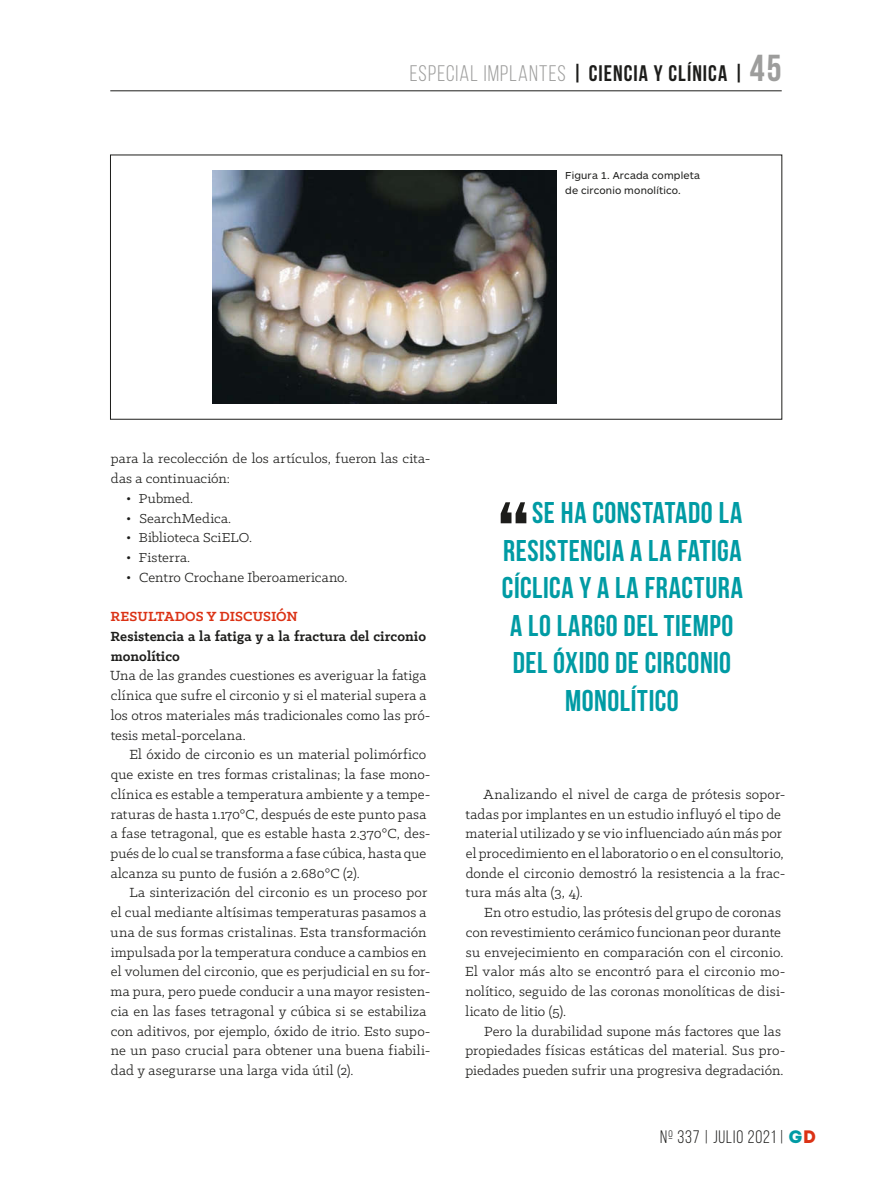
<style>
.page{position:relative;width:893px;height:1191px;background:#fff}
.page>*{position:absolute;margin:0;border:0;box-sizing:border-box;transform-origin:0 0}
.t1{font:700 30px "Bebas Neue";letter-spacing:.015em;color:#009ba4}
.t2{font:22.5px "Bebas Neue";letter-spacing:.05em;color:#9d9d9c}
.t3{font:18px "Bebas Neue";letter-spacing:.05em;color:#1d1d1b}
.t4{font:15px/19.8px "Klinic Slab";letter-spacing:.01em;color:#1d1d1b}
.t5{font:700 15px/19.6px "Klinic Slab";letter-spacing:.005em;color:#1d1d1b}
.t6{font:700 15px "Klinic Slab";color:#db3215}
.t7{font:14.7px/19.6px "Klinic Slab";letter-spacing:.01em;color:#1d1d1b}
.t8{font:10.5px/15px "ARS Maquette Pro";letter-spacing:.015em;color:#1d1d1b}
.s1{font-weight:700;color:#1d1d1b}
.s2{font-weight:700;font-size:37.5px}
.s3{font-family:"Intro";color:#009ba4}
.s4{font-family:"Intro";color:#db3215}
</style>
<div class="page">
<img style="left:212px;top:171px;width:345px;height:232px">
<svg style="left:501px;top:502px;width:25px;height:21px"></svg>
<hr style="left:110px;top:91px;width:672px;height:1px;background:#1d1d1b">
<h2 class="t2" style="left:410px;top:61px;width:373px">ESPECIAL IMPLANTES <span class="s1">| CIENCIA Y CLÍNICA |</span> <span class="s2">45</span></h2>
<p class="t8" style="left:565px;top:168px;width:136px">Figura 1. Arcada completa de circonio monolítico.</p>
<p class="t7" style="left:111px;top:448px;width:321px">para la recolección de los artículos, fueron las cita&shy;das a continuación:</p>
<p class="t7" style="left:126px;top:488px;width:69px">• Pubmed.</p>
<p class="t7" style="left:126px;top:508px;width:107px">• SearchMedica.</p>
<p class="t7" style="left:126px;top:527px;width:128px">• Biblioteca SciELO.</p>
<p class="t7" style="left:126px;top:547px;width:66px">• Fisterra.</p>
<p class="t4" style="left:126px;top:567px;width:223px">• Centro Crochane Iberoamericano.</p>
<p class="t6" style="left:111px;top:607px;width:189px">RESULTADOS Y DISCUSIÓN</p>
<p class="t5" style="left:111px;top:626px;width:317px">Resistencia a la fatiga y a la fractura del circonio monolítico</p>
<p class="t4" style="left:110px;top:665px;width:322px">Una de las grandes cuestiones es averiguar la fatiga clínica que sufre el circonio y si el material supera a los otros materiales más tradicionales como las pró&shy;tesis metal-porcelana.</p>
<p class="t4" style="left:111px;top:744px;width:322px;text-indent:19px">El óxido de circonio es un material polimórfico que existe en tres formas cristalinas; la fase mono&shy;clínica es estable a temperatura ambiente y a tempe&shy;raturas de hasta 1.170°C, después de este punto pasa a fase tetragonal, que es estable hasta 2.370°C, des&shy;pués de lo cual se transforma a fase cúbica, hasta que alcanza su punto de fusión a 2.680°C (2).</p>
<p class="t4" style="left:111px;top:882px;width:322px;text-indent:19px">La sinterización del circonio es un proceso por el cual mediante altísimas temperaturas pasamos a una de sus formas cristalinas. Esta transformación impulsada por la temperatura conduce a cambios en el volumen del circonio, que es perjudicial en su for&shy;ma pura, pero puede conducir a una mayor resisten&shy;cia en las fases tetragonal y cúbica si se estabiliza con aditivos, por ejemplo, óxido de itrio. Esto supo&shy;ne un paso crucial para obtener una buena fiabili&shy;dad y asegurarse una larga vida útil (2).</p>
<h1 class="t1" style="left:532px;top:496px;width:212px">SE HA CONSTATADO LA</h1>
<h1 class="t1" style="left:503px;top:534px;width:240px">RESISTENCIA A LA FATIGA</h1>
<h1 class="t1" style="left:502px;top:571px;width:243px">CÍCLICA Y A LA FRACTURA</h1>
<h1 class="t1" style="left:510px;top:609px;width:225px">A LO LARGO DEL TIEMPO</h1>
<h1 class="t1" style="left:513px;top:646px;width:220px">DEL ÓXIDO DE CIRCONIO</h1>
<h1 class="t1" style="left:565px;top:684px;width:115px">MONOLÍTICO</h1>
<p class="t4" style="left:466px;top:784px;width:321px;text-indent:18px">Analizando el nivel de carga de prótesis sopor&shy;tadas por implantes en un estudio influyó el tipo de material utilizado y se vio influenciado aún más por el procedimiento en el laboratorio o en el consultorio, donde el circonio demostró la resistencia a la frac&shy;tura más alta (3, 4).</p>
<p class="t4" style="left:465px;top:902px;width:322px;text-indent:19px">En otro estudio, las prótesis del grupo de coronas con revestimiento cerámico funcionan peor durante su envejecimiento en comparación con el circonio.<br>El valor más alto se encontró para el circonio mo&shy;nolítico, seguido de las coronas monolíticas de disi&shy;licato de litio (5).</p>
<p class="t4" style="left:465px;top:1020px;width:322px;text-indent:19px">Pero la durabilidad supone más factores que las propiedades físicas estáticas del material. Sus pro&shy;piedades pueden sufrir una progresiva degradación.</p>
<p class="t3" style="left:660px;top:1127px;width:157px">Nº 337 | JULIO 2021 | <span class="s3">g</span><span class="s4">d</span></p>
</div>
